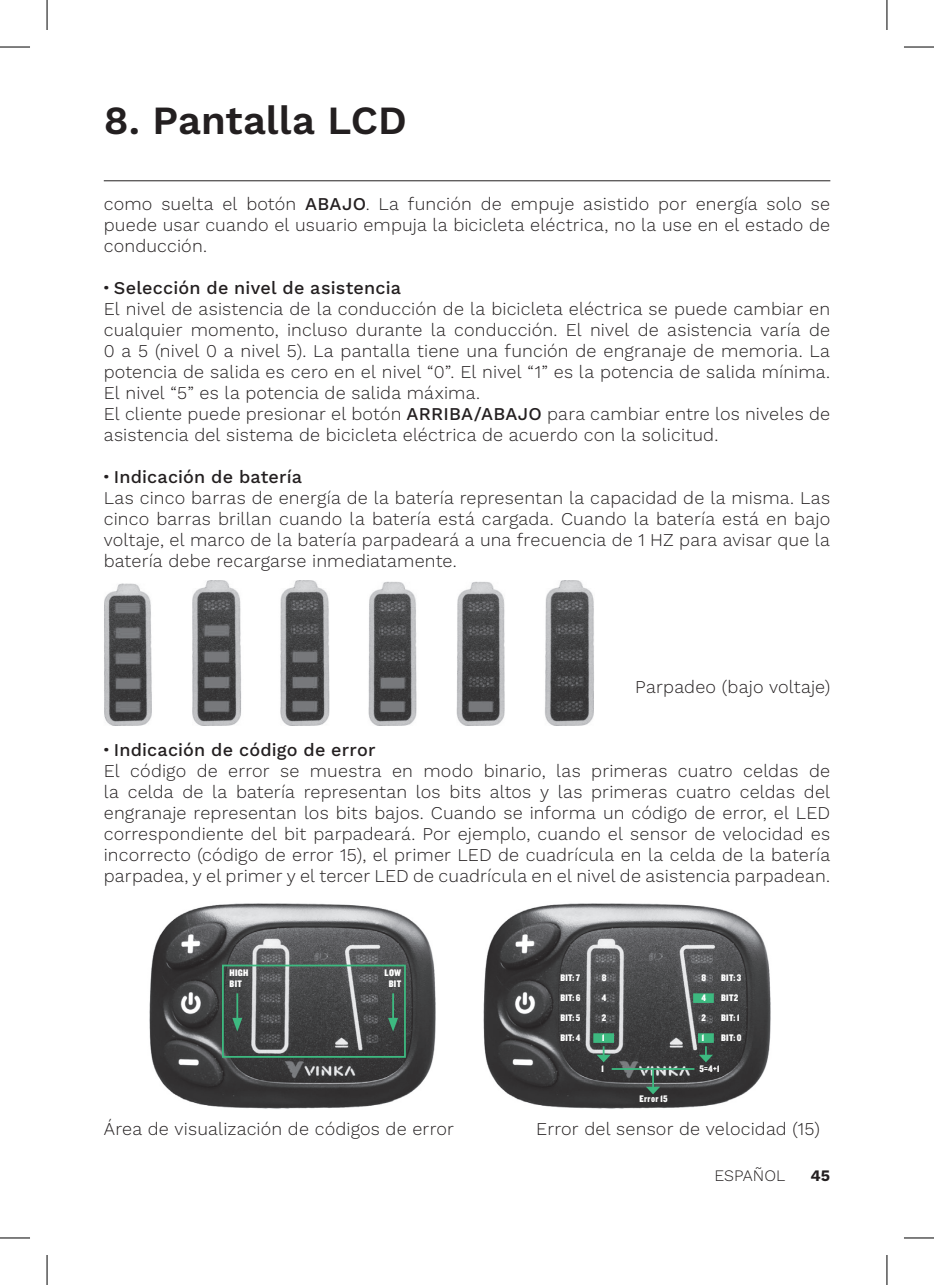
<style>
.page{position:relative;width:934px;height:1285px;background:#fff}
.page>*{position:absolute;margin:0;border:0;box-sizing:border-box;transform-origin:0 0}
.t1{font:600 40px "Work Sans";color:#231f20}
.t2{font:300 18px/21px "Work Sans";letter-spacing:.01em;color:#231f20}
.t3{font:300 16px "Work Sans";color:#231f20}
.t4{font:700 16px "Work Sans";color:#231f20}
.t5{font:9.8px/10.8px "Knockout HTF70 Full Welterwt";letter-spacing:.025em;color:#fff}
.s1{font-weight:500}
.s2{font-weight:800}
</style>
<div class="page">
<hr style="left:104px;top:180px;width:726px;height:1px;background:#231f20">
<img style="left:104px;top:580px;width:490px;height:146px">
<img style="left:149px;top:903px;width:287px;height:206px">
<img style="left:483px;top:903px;width:288px;height:206px">
<div style="left:222px;top:964px;width:183px;height:93px;border:2px solid #3db980"></div>
<hr style="left:236px;top:993px;width:2px;height:28px;background:#3db980">
<svg style="left:232px;top:1018px;width:10px;height:13px"></svg>
<hr style="left:392px;top:993px;width:2px;height:28px;background:#3db980">
<svg style="left:388px;top:1018px;width:10px;height:13px"></svg>
<div style="left:593px;top:1033px;width:20px;height:10px;background:#3db980;border:2px solid #3db980"></div>
<div style="left:697px;top:1033px;width:16px;height:10px;background:#3db980;border:2px solid #3db980"></div>
<div style="left:692px;top:993px;width:21px;height:10px;background:#3db980;border:2px solid #3db980"></div>
<svg style="left:596px;top:1046px;width:14px;height:16px"></svg>
<svg style="left:645px;top:1070px;width:14px;height:24px"></svg>
<svg style="left:698px;top:1046px;width:14px;height:16px"></svg>
<hr style="left:611px;top:1068px;width:83px;height:2px;background:#3db980">
<hr style="left:0;top:47px;width:30px;height:1px;background:#000">
<hr style="left:903px;top:47px;width:30px;height:1px;background:#000">
<hr style="left:0;top:1237px;width:30px;height:1px;background:#000">
<hr style="left:903px;top:1237px;width:30px;height:1px;background:#000">
<hr style="left:47px;top:0;width:1px;height:30px;background:#000">
<hr style="left:47px;top:1255px;width:1px;height:30px;background:#000">
<hr style="left:886px;top:0;width:1px;height:30px;background:#000">
<hr style="left:886px;top:1255px;width:1px;height:30px;background:#000">
<h1 class="t1" style="left:104px;top:90px;width:304px">8. Pantalla LCD</h1>
<p class="t2" style="left:104px;top:193px;width:727px;text-align:justify">como suelta el botón <span class="s1">ABAJO</span>. La función de empuje asistido por energía solo se puede usar cuando el usuario empuja la bicicleta eléctrica, no la use en el estado de conducción.</p>
<p class="t2" style="left:104px;top:277px;width:727px"><span class="s2">·</span> <span class="s1">Selección de nivel de asistencia<br></span>El nivel de asistencia de la conducción de la bicicleta eléctrica se puede cambiar en cualquier momento, incluso durante la conducción. El nivel de asistencia varía de 0 a 5 (nivel 0 a nivel 5). La pantalla tiene una función de engranaje de memoria. La potencia de salida es cero en el nivel “0”. El nivel “1” es la potencia de salida mínima.<br>El nivel “5” es la potencia de salida máxima.<br>El cliente puede presionar el botón <span class="s1">ARRIBA/ABAJO</span> para cambiar entre los niveles de asistencia del sistema de bicicleta eléctrica de acuerdo con la solicitud.</p>
<p class="t2" style="left:104px;top:466px;width:727px"><span class="s2">·</span> <span class="s1">Indicación de batería<br></span>Las cinco barras de energía de la batería representan la capacidad de la misma. Las cinco barras brillan cuando la batería está cargada. Cuando la batería está en bajo voltaje, el marco de la batería parpadeará a una frecuencia de 1 HZ para avisar que la batería debe recargarse inmediatamente.</p>
<p class="t2" style="left:635px;top:676px;width:196px">Parpadeo (bajo voltaje)</p>
<p class="t2" style="left:104px;top:739px;width:727px"><span class="s2">·</span> <span class="s1">Indicación de código de error<br></span>El código de error se muestra en modo binario, las primeras cuatro celdas de la celda de la batería representan los bits altos y las primeras cuatro celdas del engranaje representan los bits bajos. Cuando se informa un código de error, el LED correspondiente del bit parpadeará. Por ejemplo, cuando el sensor de velocidad es incorrecto (código de error 15), el primer LED de cuadrícula en la celda de la batería parpadea, y el primer y el tercer LED de cuadrícula en el nivel de asistencia parpadean.</p>
<p class="t5" style="left:229px;top:968px;width:20px">HIGH<br>BIT</p>
<p class="t5" style="left:384px;top:968px;width:18px;text-align:center">LOW<br>BIT</p>
<p class="t5" style="left:560px;top:973px;width:21px">BIT: 7</p>
<p class="t5" style="left:601px;top:973px;width:6px">8</p>
<p class="t5" style="left:560px;top:993px;width:22px">BIT: 6</p>
<p class="t5" style="left:601px;top:993px;width:6px">4</p>
<p class="t5" style="left:560px;top:1012px;width:21px">BIT: 5</p>
<p class="t5" style="left:601px;top:1012px;width:6px">2</p>
<p class="t5" style="left:560px;top:1032px;width:22px">BIT: 4</p>
<p class="t5" style="left:601px;top:1032px;width:4px">1</p>
<p class="t5" style="left:701px;top:973px;width:6px">8</p>
<p class="t5" style="left:721px;top:973px;width:21px">BIT: 3</p>
<p class="t5" style="left:701px;top:993px;width:6px">4</p>
<p class="t5" style="left:721px;top:993px;width:19px">BIT2</p>
<p class="t5" style="left:701px;top:1012px;width:6px">2</p>
<p class="t5" style="left:721px;top:1012px;width:20px">BIT: 1</p>
<p class="t5" style="left:701px;top:1032px;width:4px">1</p>
<p class="t5" style="left:721px;top:1032px;width:22px">BIT: 0</p>
<p class="t5" style="left:601px;top:1063px;width:4px">1</p>
<p class="t5" style="left:699px;top:1063px;width:22px">5=4+1</p>
<p class="t5" style="left:639px;top:1094px;width:30px">Error 15</p>
<p class="t2" style="left:104px;top:1117px;width:351px">Área de visualización de códigos de error</p>
<p class="t2" style="left:536px;top:1117px;width:285px">Error del sensor de velocidad (15)</p>
<p class="t3" style="left:714px;top:1163px;width:72px">ESPAÑOL</p>
<p class="t4" style="left:810px;top:1163px;width:21px">45</p>
</div>
